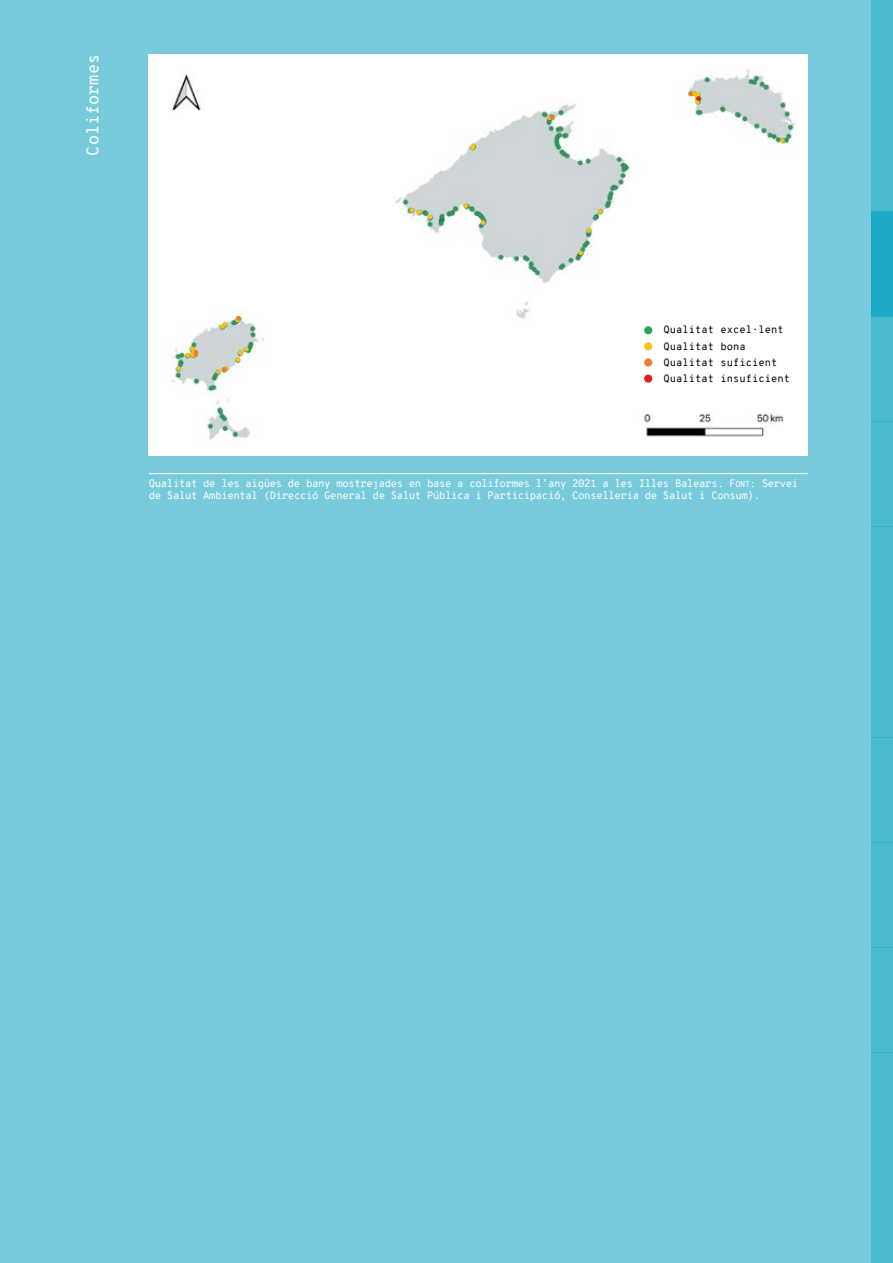
<style>
.page{position:relative;width:893px;height:1263px;background:#fff}
.page>*{position:absolute;margin:0;border:0;box-sizing:border-box;transform-origin:0 0}
.t1{font:16.5px "Overpass Mono";color:#fff}
.t2{font:10.5px/12px "Overpass Mono";letter-spacing:-.04em;color:#fff}
.t3{font:300 10.5px/16px "Helvetica Neue";color:#000}
.t4{font:10.35px/16.2px "Overpass Mono";color:#000}
.s1{font-family:"Overpass Mono Regular SC800"}
.s2{font-family:"Overpass Mono Regular SC800";font-size:8.4px}
</style>
<div class="page">
<div style="left:1px;top:0;width:892px;height:1263px;background:#78cbdc"></div>
<div style="left:872px;top:0;width:21px;height:106px;background:#4abad1"></div>
<div style="left:872px;top:421px;width:21px;height:106px;background:#4abad1"></div>
<div style="left:872px;top:842px;width:21px;height:105px;background:#4abad1"></div>
<div style="left:872px;top:211px;width:21px;height:105px;background:#1ca9c7"></div>
<div style="left:872px;top:632px;width:21px;height:105px;background:#4abad1"></div>
<div style="left:872px;top:1053px;width:21px;height:105px;background:#4abad1"></div>
<div style="left:872px;top:106px;width:21px;height:105px;background:#4abad1"></div>
<div style="left:872px;top:527px;width:21px;height:105px;background:#4abad1"></div>
<div style="left:872px;top:947px;width:21px;height:106px;background:#4abad1"></div>
<div style="left:872px;top:316px;width:21px;height:106px;background:#4abad1"></div>
<div style="left:872px;top:737px;width:21px;height:105px;background:#4abad1"></div>
<div style="left:872px;top:1158px;width:21px;height:105px;background:#4abad1"></div>
<div style="left:149px;top:54px;width:659px;height:402px;background:#fff"></div>
<img style="left:171px;top:69px;width:625px;height:371px">
<div style="left:642px;top:314px;width:7px;height:7px;background:#fff;border-radius:50%"></div>
<svg style="left:409px;top:208px;width:12px;height:6px"></svg>
<svg style="left:428px;top:215px;width:4px;height:4px"></svg>
<svg style="left:481px;top:220px;width:4px;height:5px"></svg>
<svg style="left:597px;top:209px;width:6px;height:5px"></svg>
<svg style="left:464px;top:204px;width:4px;height:4px"></svg>
<svg style="left:578px;top:251px;width:5px;height:4px"></svg>
<svg style="left:780px;top:138px;width:5px;height:5px"></svg>
<svg style="left:176px;top:366px;width:5px;height:5px"></svg>
<svg style="left:216px;top:366px;width:12px;height:8px"></svg>
<svg style="left:235px;top:316px;width:6px;height:6px"></svg>
<svg style="left:586px;top:228px;width:5px;height:5px"></svg>
<svg style="left:470px;top:144px;width:6px;height:6px"></svg>
<svg style="left:547px;top:115px;width:7px;height:5px"></svg>
<svg style="left:688px;top:91px;width:13px;height:13px"></svg>
<svg style="left:236px;top:347px;width:13px;height:15px"></svg>
<svg style="left:220px;top:322px;width:7px;height:7px"></svg>
<svg style="left:185px;top:346px;width:13px;height:11px"></svg>
<div style="left:644px;top:326px;width:8px;height:8px;background:#2ca25f;border-radius:50%"></div>
<div style="left:644px;top:342px;width:8px;height:8px;background:#fcbf16;border-radius:50%"></div>
<div style="left:644px;top:358px;width:8px;height:9px;background:#ee7d31;border-radius:50%"></div>
<div style="left:644px;top:374px;width:8px;height:9px;background:#e51b20;border-radius:50%"></div>
<div style="left:659px;top:312px;width:116px;height:79px;background:#fff"></div>
<hr style="left:149px;top:473px;width:659px;height:1px;background:#fff">
<h1 class="t1" style="left:81px;top:156px;width:103px;rotate:-90deg">Coliformes</h1>
<p class="t4" style="left:664px;top:322px;width:122px">Qualitat excel·lent</p>
<p class="t4" style="left:664px;top:354px;width:128px">Qualitat suficient<br>Qualitat insuficient</p>
<p class="t3" style="left:661px;top:321px;width:82px">Qualitat excel·lent</p>
<p class="t3" style="left:661px;top:353px;width:84px">Qualitat suficient<br>Qualitat insuficient</p>
<p class="t4" style="left:664px;top:338px;width:84px">Qualitat bona</p>
<p class="t3" style="left:661px;top:337px;width:62px">Qualitat bona</p>
<p class="t2" style="left:149px;top:477px;width:651px">Qualitat de les aigües de bany mostrejades en base a coliformes l’any 2021 a les Illes Balears. <span class="s1">F</span><span class="s2">ont</span>: Servei de Salut Ambiental (Direcció General de Salut Pública i Participació, Conselleria de Salut i Consum).</p>
</div>
